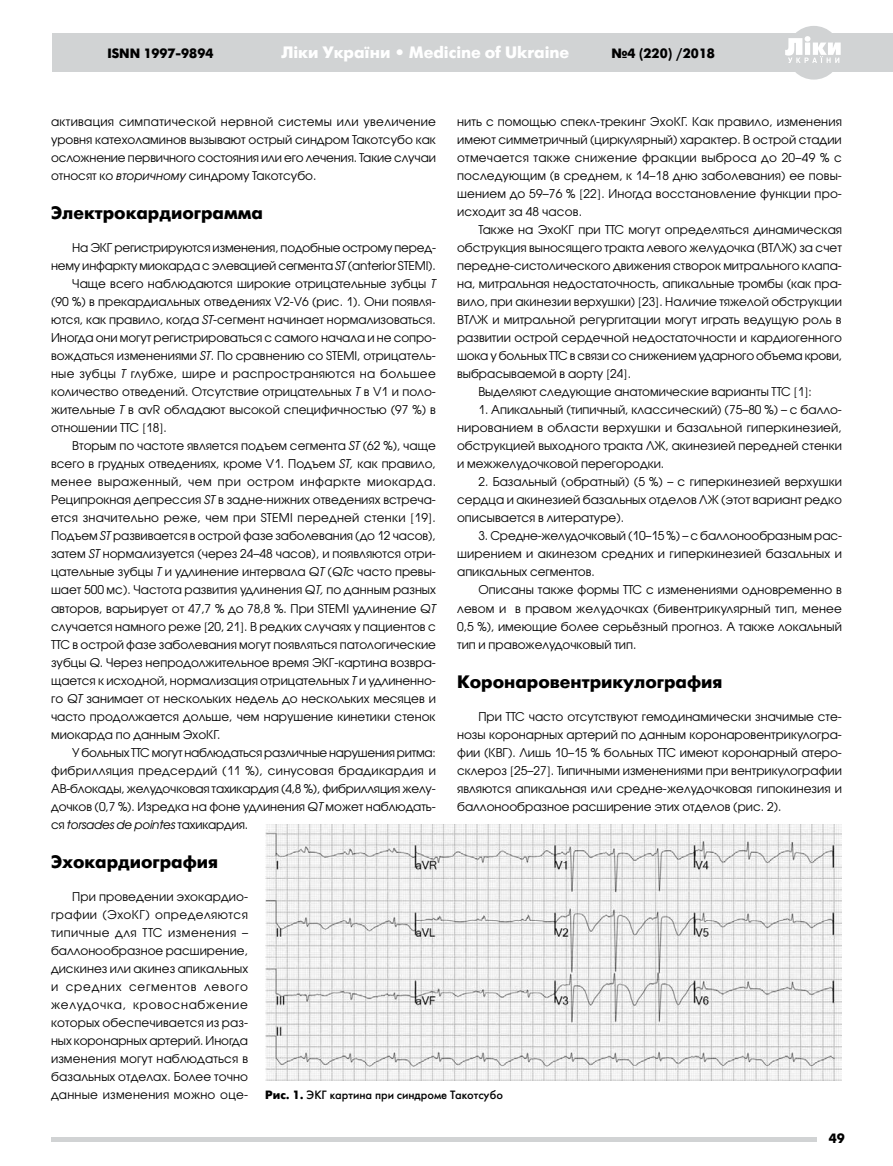
<style>
.page{position:relative;width:893px;height:1166px;background:#fff}
.page>*{position:absolute;margin:0;border:0;box-sizing:border-box;transform-origin:0 0}
.t1{font:700 18px "Futura Futuris C";color:#000}
.t2{font:700 16.5px "Futura Futuris C";color:#fff}
.t3{font:700 13.5px "Futura Futuris C";color:#000}
.t4{font:12px/18px "Avant Garde Gothic C";color:#000;text-align:justify}
.t5{font:12px "Avant Garde Gothic C";letter-spacing:.02em;color:#000}
.t6{font:12px "Avant Garde Gothic C";letter-spacing:-.02em;color:#000}
.t7{font:12px "Avant Garde Gothic C";letter-spacing:.025em;color:#000}
.t8{font:12px "Avant Garde Gothic C";letter-spacing:.04em;color:#000}
.t9{font:12px "Futura Futuris C";color:#000}
.t10{font:italic 12px "Avant Garde Gothic C";letter-spacing:-.015em;color:#000}
.s1{font-family:"Minion Pro"}
.s2{font-style:italic}
.s3{font-style:normal}
.s4{font-weight:700}
</style>
<div class="page">
<hr style="left:51px;top:1137px;width:765px;height:3px;background:#d1d3d4">
<div style="left:53px;top:34px;width:840px;height:38px;background:#d1d3d4"></div>
<div style="left:787px;top:26px;width:54px;height:54px;background:#d1d3d4;border-radius:50%"></div>
<svg style="left:785px;top:36px;width:56px;height:27px"></svg>
<img style="left:265px;top:824px;width:577px;height:256px">
<p class="t3" style="left:107px;top:45px;width:108px">ISNN 1997-9894</p>
<h2 class="t2" style="left:281px;top:43px;width:289px">Ліки України • Medicine of Ukraine</h2>
<p class="t3" style="left:611px;top:45px;width:105px">№4 (220) /2018</p>
<p class="t4" style="left:457px;top:113px;width:386px">нить с помощью спекл-трекинг ЭхоКГ. Как правило, изменения имеют симметричный (циркулярный) характер. В острой стадии отмечается также снижение фракции выброса до 20–49 % с последующим (в среднем, к 14–18 дню заболевания) ее повы&shy;шением до 59–76 % <span class="s1">[</span>22<span class="s1">]</span>. Иногда восстановление функции про&shy;исходит за 48 часов.</p>
<p class="t4" style="left:478px;top:221px;width:365px">Также на ЭхоКГ при ТТС могут определяться динамическая</p>
<p class="t4" style="left:457px;top:239px;width:386px">обструкция выносящего тракта левого желудочка (ВТЛЖ) за счет</p>
<p class="t4" style="left:457px;top:257px;width:386px">передне-систолического движения створок митрального клапа-</p>
<p class="t4" style="left:457px;top:275px;width:386px">на, митральная недостаточность, апикальные тромбы (как пра-</p>
<p class="t4" style="left:457px;top:293px;width:386px">вило, при акинезии верхушки) <span class="s1">[</span>23<span class="s1">]</span>. Наличие тяжелой обструкции</p>
<p class="t4" style="left:457px;top:311px;width:386px">ВТЛЖ и митральной регургитации могут играть ведущую роль в</p>
<p class="t4" style="left:457px;top:329px;width:386px">развитии острой сердечной недостаточности и кардиогенного</p>
<p class="t4" style="left:457px;top:347px;width:386px">шока у больных ТТС в связи со снижением ударного объема крови,</p>
<p class="t4" style="left:457px;top:365px;width:173px">выбрасываемой в аорту <span class="s1">[</span>24<span class="s1">]</span>.</p>
<p class="t4" style="left:478px;top:383px;width:335px">Выделяют следующие анатомические варианты ТТС <span class="s1">[</span>1<span class="s1">]</span>:</p>
<p class="t4" style="left:457px;top:401px;width:386px;text-indent:21px">1. Апикальный (типичный, классический) (75–80 %) – с балло&shy;нированием в области верхушки и базальной гиперкинезией, обструкцией выходного тракта ЛЖ, акинезией передней стенки и межжелудочковой перегородки.</p>
<p class="t4" style="left:457px;top:473px;width:386px;text-indent:21px">2. Базальный (обратный) (5 %) – с гиперкинезией верхушки сердца и акинезией базальных отделов ЛЖ (этот вариант редко описывается в литературе).</p>
<p class="t4" style="left:457px;top:527px;width:386px;text-indent:21px">3. Средне-желудочковый (10–15 %) – с баллонообразным рас&shy;ширением и акинезом средних и гиперкинезией базальных и апикальных сегментов.</p>
<p class="t4" style="left:457px;top:581px;width:386px;text-indent:21px">Описаны также формы ТТС с изменениями одновременно в левом и в правом желудочках (бивентрикулярный тип, менее 0,5 %), имеющие более серьёзный прогноз. А также локальный тип и правожелудочковый тип.</p>
<h1 class="t1" style="left:457px;top:671px;width:267px">Коронаровентрикулография</h1>
<p class="t4" style="left:457px;top:707px;width:386px;text-indent:21px">При ТТС часто отсутствуют гемодинамически значимые сте&shy;нозы коронарных артерий по данным коронаровентрикулогра&shy;фии (КВГ). Лишь 10–15 % больных ТТС имеют коронарный атеро&shy;склероз <span class="s1">[</span>25–27<span class="s1">]</span>. Типичными изменениями при вентрикулографии являются апикальная или средне-желудочковая гипокинезия и баллонообразное расширение этих отделов (рис. 2).</p>
<p class="t4" style="left:51px;top:113px;width:386px">активация симпатической нервной системы или увеличение уровня катехоламинов вызывают острый синдром Такотсубо как осложнение первичного состояния или его лечения. Такие случаи относят ко <span class="s2">вторичному</span> синдрому Такотсубо.</p>
<h1 class="t1" style="left:51px;top:203px;width:213px">Электрокардиограмма</h1>
<p class="t4" style="left:72px;top:239px;width:365px">На ЭКГ регистрируются изменения, подобные острому перед-</p>
<p class="t4" style="left:51px;top:257px;width:384px">нему инфаркту миокарда с элевацией сегмента <span class="s2">SТ</span> (anterior STEMI).</p>
<p class="t4" style="left:72px;top:275px;width:365px">Чаще всего наблюдаются широкие отрицательные зубцы <span class="s2">Т</span></p>
<p class="t4" style="left:51px;top:293px;width:386px">(90 %) в прекардиальных отведениях V2-V6 (рис. 1). Они появля-</p>
<p class="t4" style="left:51px;top:311px;width:384px">ются, как правило, когда <span class="s2">ST</span>-сегмент начинает нормализоваться.</p>
<p class="t4" style="left:51px;top:329px;width:386px">Иногда они могут регистрироваться с самого начала и не сопро-</p>
<p class="t4" style="left:51px;top:347px;width:386px">вождаться изменениями <span class="s2">ST</span>. По сравнению сo STEMI, отрицатель-</p>
<p class="t7" style="left:51px;top:367px;width:386px">ные зубцы <span class="s2">Т</span> глубже, шире и распространяются на большее</p>
<p class="t4" style="left:51px;top:383px;width:386px">количество отведений. Отсутствие отрицательных <span class="s2">Т</span> в V1 и поло-</p>
<p class="t4" style="left:51px;top:401px;width:386px">жительные <span class="s2">Т</span> в avR обладают высокой специфичностью (97 %) в</p>
<p class="t4" style="left:51px;top:419px;width:115px">отношении ТТС <span class="s1">[</span>18<span class="s1">]</span>.</p>
<p class="t4" style="left:72px;top:437px;width:365px">Вторым по частоте является подъем сегмента <span class="s2">ST</span> (62 %), чаще</p>
<p class="t4" style="left:51px;top:455px;width:386px">всего в грудных отведениях, кроме V1. Подъем <span class="s2">ST,</span> как правило,</p>
<p class="t8" style="left:51px;top:475px;width:384px">менее выраженный, чем при остром инфаркте миокарда.</p>
<p class="t4" style="left:51px;top:491px;width:386px">Реципрокная депрессия <span class="s2">ST</span> в задне-нижних отведениях встреча-</p>
<p class="t5" style="left:51px;top:511px;width:384px">ется значительно реже, чем при STEMI передней стенки <span class="s1">[</span>19<span class="s1">]</span>.</p>
<p class="t4" style="left:51px;top:527px;width:386px">Подъем <span class="s2">ST</span> развивается в острой фазе заболевания (до 12 часов),</p>
<p class="t4" style="left:51px;top:545px;width:386px">затем <span class="s2">ST</span> нормализуется (через 24–48 часов), и появляются отри-</p>
<p class="t4" style="left:51px;top:563px;width:386px">цательные зубцы <span class="s2">Т</span> и удлинение интервала <span class="s2">QT</span> (<span class="s2">QTc</span> часто превы-</p>
<p class="t4" style="left:51px;top:581px;width:386px">шает 500 мс). Частота развития удлинения <span class="s2">QT,</span> по данным разных</p>
<p class="t4" style="left:51px;top:599px;width:386px">авторов, варьирует от 47,7 % до 78,8 %. При STEMI удлинение <span class="s2">QT</span></p>
<p class="t4" style="left:51px;top:617px;width:386px">случается намного реже <span class="s1">[</span>20, 21<span class="s1">]</span>. В редких случаях у пациентов с</p>
<p class="t4" style="left:51px;top:635px;width:386px">ТТС в острой фазе заболевания могут появляться патологические</p>
<p class="t4" style="left:51px;top:653px;width:386px">зубцы <span class="s2">Q</span>. Через непродолжительное время ЭКГ-картина возвра-</p>
<p class="t4" style="left:51px;top:671px;width:386px">щается к исходной, нормализация отрицательных <span class="s2">Т</span> и удлиненно-</p>
<p class="t4" style="left:51px;top:689px;width:386px">го <span class="s2">QT</span> занимает от нескольких недель до нескольких месяцев и</p>
<p class="t4" style="left:51px;top:707px;width:386px">часто продолжается дольше, чем нарушение кинетики стенок</p>
<p class="t4" style="left:51px;top:725px;width:169px">миокарда по данным ЭхоКГ.</p>
<p class="t6" style="left:72px;top:745px;width:365px">У больных ТТС могут наблюдаться различные нарушения ритма:</p>
<p class="t5" style="left:51px;top:763px;width:386px">фибрилляция предсердий (11 %), синусовая брадикардия и</p>
<p class="t4" style="left:51px;top:779px;width:386px">АВ-блокады, желудочковая тахикардия (4,8 %), фибрилляция желу-</p>
<p class="t4" style="left:51px;top:797px;width:386px">дочков (0,7 %). Изредка на фоне удлинения <span class="s2">QT</span> может наблюдать-</p>
<p class="t10" style="left:51px;top:817px;width:196px"><span class="s3">ся</span> torsades de pointes <span class="s3">тахикардия.</span></p>
<h1 class="t1" style="left:51px;top:851px;width:169px">Эхокардиография</h1>
<p class="t4" style="left:51px;top:887px;width:199px;text-indent:21px">При проведении эхокардио&shy;графии (ЭхоКГ) определяются типичные для ТТС изменения – баллонообразное расширение, дискинез или акинез апикальных и средних сегментов левого желудочка, кровоснабжение которых обеспечивается из раз&shy;ных коронарных артерий. Иногда изменения могут наблюдаться в базальных отделах. Более точно данные изменения можно оце-</p>
<p class="t9" style="left:265px;top:1087px;width:239px"><span class="s4">Рис. 1.</span> ЭКГ картина при синдроме Такотсубо</p>
<p class="t3" style="left:829px;top:1130px;width:18px">49</p>
</div>
